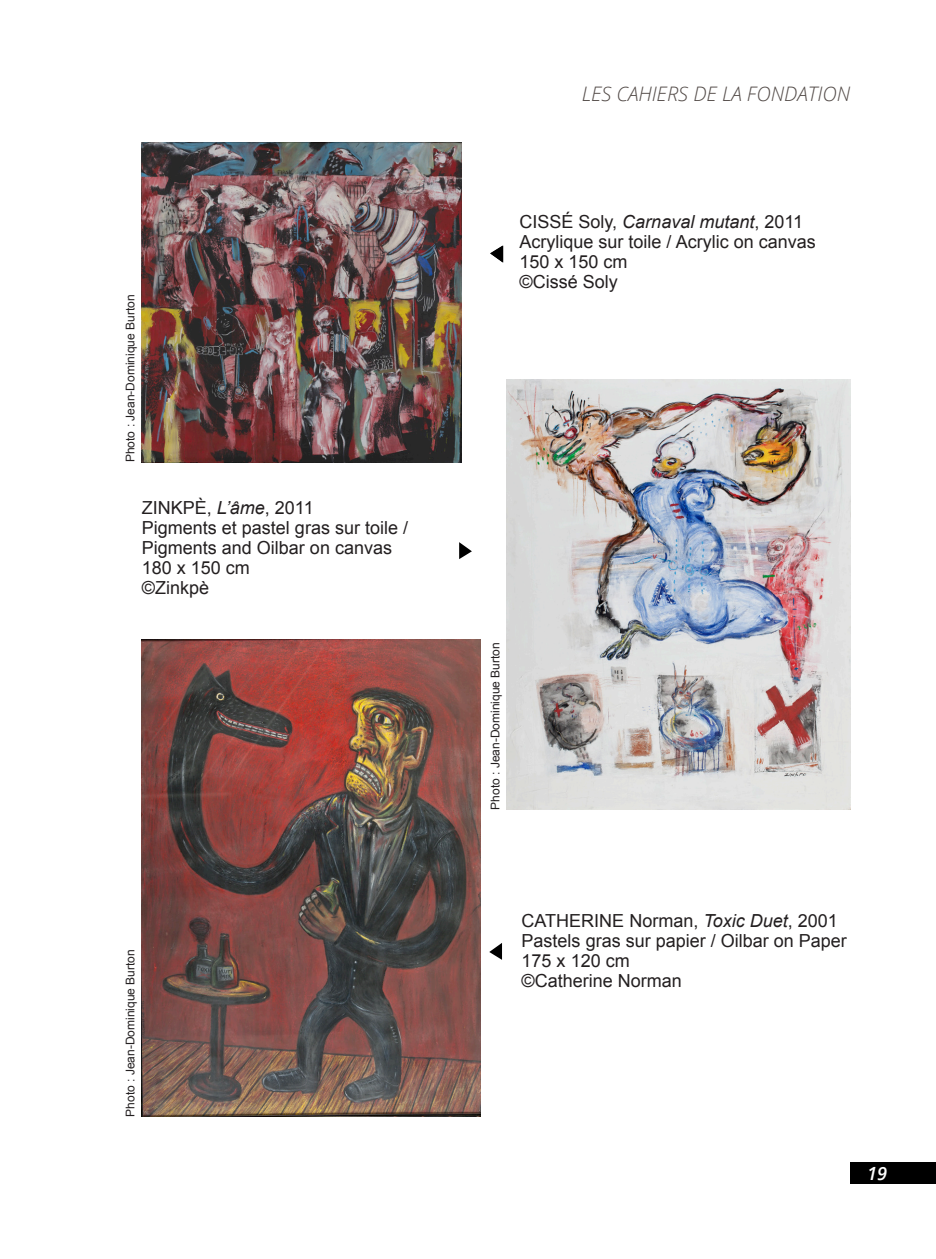
<style>
.page{position:relative;width:936px;height:1259px;background:#fff}
.page>*{position:absolute;margin:0;border:0;box-sizing:border-box;transform-origin:0 0}
.t1{font:italic 300 20px "Open Sans";color:#524a47}
.t2{font:italic 600 18.2px "Open Sans";color:#fff}
.t3{font:18px/20px "Arial";color:#231f20}
.t4{font:12px "Arial";color:#231f20}
.s1{font-style:italic}
</style>
<div class="page">
<img style="left:142px;top:142px;width:320px;height:320px">
<img style="left:142px;top:639px;width:338px;height:477px">
<img style="left:506px;top:379px;width:344px;height:430px">
<svg style="left:489px;top:943px;width:13px;height:17px"></svg>
<svg style="left:459px;top:542px;width:13px;height:17px"></svg>
<svg style="left:490px;top:245px;width:13px;height:18px"></svg>
<div style="left:850px;top:1162px;width:85px;height:22px;background:#000"></div>
<p class="t4" style="left:122px;top:462px;width:169px;rotate:-90deg">Photo : Jean-Dominique Burton</p>
<p class="t3" style="left:142px;top:498px;width:268px">ZINKPÈ, <span class="s1">L’âme</span>, 2011<br>Pigments et pastel gras sur toile /<br>Pigments and Oilbar on canvas<br>180 x 150 cm<br>©Zinkpè</p>
<p class="t4" style="left:122px;top:1116px;width:169px;rotate:-90deg">Photo : Jean-Dominique Burton</p>
<p class="t1" style="left:582px;top:80px;width:270px">LES CAHIERS DE LA FONDATION</p>
<p class="t3" style="left:519px;top:211px;width:298px">CISSÉ Soly, <span class="s1">Carnaval mutant</span>, 2011<br>Acrylique sur toile / Acrylic on canvas<br>150 x 150 cm<br>©Cissé Soly</p>
<p class="t4" style="left:487px;top:809px;width:169px;rotate:-90deg">Photo : Jean-Dominique Burton</p>
<p class="t3" style="left:521px;top:911px;width:327px">CATHERINE Norman, <span class="s1">Toxic Duet</span>, 2001<br>Pastels gras sur papier / Oilbar on Paper<br>175 x 120 cm<br>©Catherine Norman</p>
<p class="t2" style="left:867px;top:1161px;width:22px">19</p>
</div>
